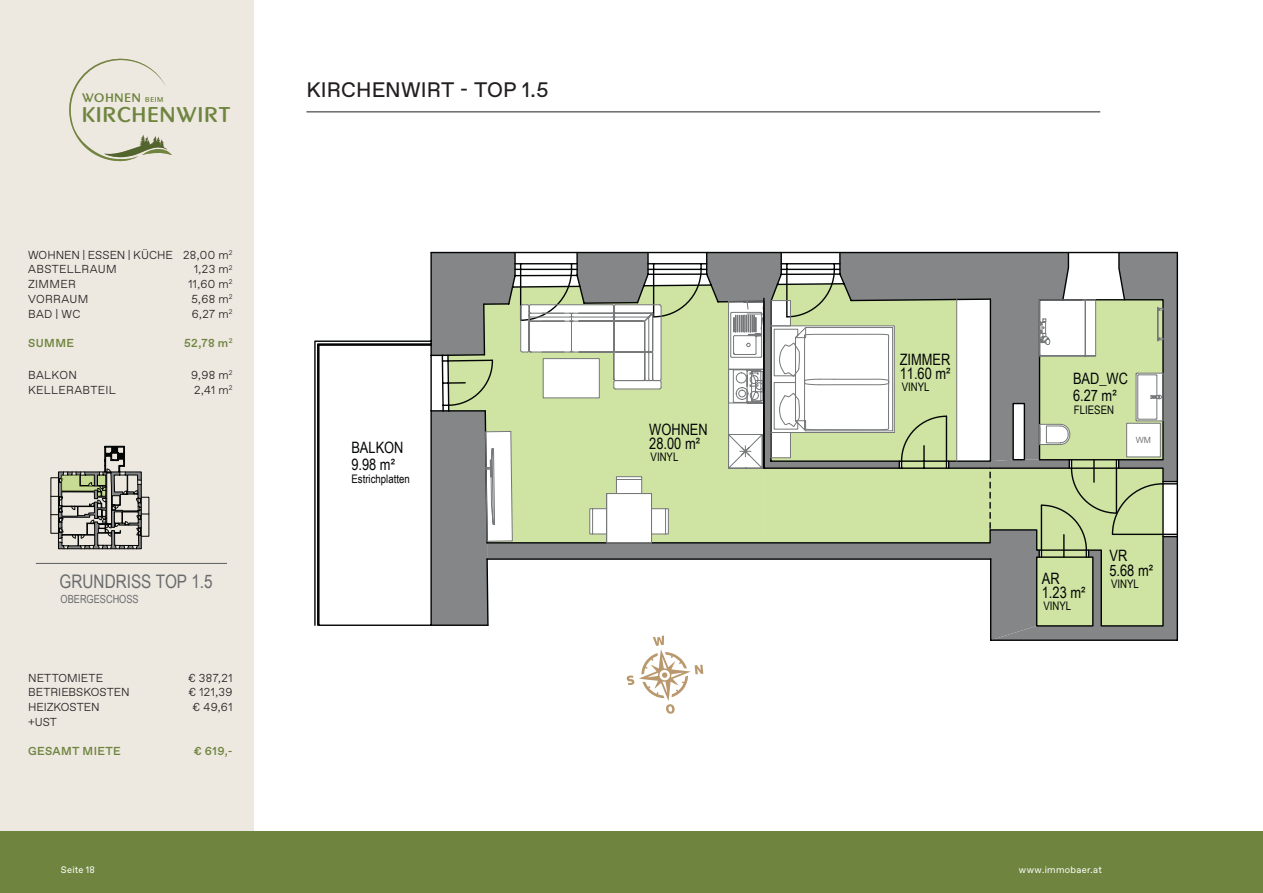
<style>
.page{position:relative;width:1263px;height:893px;background:#fff}
.page>*{position:absolute;margin:0;border:0;box-sizing:border-box;transform-origin:0 0}
.t1{font:500 22.35px "Pinot Grigio Modern";letter-spacing:.05em;color:#6f853f}
.t2{font:21px "Favorit Pro";letter-spacing:.005em;color:#231f20}
.t3{font:18.6px "Arial Narrow";color:#696b6d}
.t4{font:15.75px "Arial Narrow";color:#030505}
.t5{font:500 12.9px "Pinot Grigio Modern";letter-spacing:.07em;color:#6f853f}
.t6{font:11.7px "Arial Narrow";color:#030505}
.t7{font:300 11.55px/14.7px "Favorit Pro";letter-spacing:.02em;color:#231f20}
.t8{font:300 11.55px/14.7px "Favorit Pro";color:#231f20}
.t9{font:500 11.55px "Favorit Pro";letter-spacing:.03em;color:#6f853f}
.t10{font:11.25px "Arial Narrow";color:#696b6d}
.t11{font:9.45px "Favorit Pro";letter-spacing:.035em;color:#fff}
.t12{font:8.55px "Arial";color:#767879}
.s1{font-size:7.5px}
</style>
<div class="page">
<div style="left:0;top:0;width:254px;height:831px;background:#ede8e0"></div>
<div style="left:0;top:831px;width:1263px;height:62px;background:#6f853f"></div>
<hr style="left:306px;top:112px;width:794px;height:1px;background:#231f20">
<svg style="left:69px;top:58px;width:103px;height:104px"></svg>
<svg style="left:314px;top:251px;width:865px;height:376px"></svg>
<hr style="left:431px;top:252px;width:746px;height:1px;background:#030505">
<svg style="left:50px;top:445px;width:100px;height:104px"></svg>
<hr style="left:36px;top:651px;width:191px;height:1px;background:#5b5d5f">
<hr style="left:36px;top:563px;width:191px;height:1px;background:#5b5d5f">
<svg style="left:431px;top:253px;width:746px;height:461px"></svg>
<p class="t5" style="left:82px;top:91px;width:83px">WOHNEN <span class="s1">BEIM</span></p>
<h1 class="t1" style="left:82px;top:104px;width:150px">KIRCHENWIRT</h1>
<p class="t7" style="left:28px;top:247px;width:146px">WOHNEN | ESSEN | KÜCHE<br>ABSTELLRAUM<br>ZIMMER<br>VORRAUM<br>BAD | WC</p>
<p class="t9" style="left:28px;top:335px;width:47px">SUMME</p>
<p class="t7" style="left:28px;top:368px;width:89px">BALKON<br>KELLERABTEIL</p>
<p class="t7" style="left:183px;top:247px;width:51px;text-align:right">28,00 m<sup>2<br></sup>1,23 m<sup>2<br></sup>11,60 m<sup>2<br></sup>5,68 m<sup>2<br></sup>6,27 m<sup>2</sup></p>
<p class="t9" style="left:184px;top:335px;width:50px">52,78 m<sup>2</sup></p>
<p class="t7" style="left:191px;top:367px;width:43px">9,98 m<sup>2<br></sup>2,41 m<sup>2</sup></p>
<h3 class="t3" style="left:60px;top:567px;width:155px">GRUNDRISS TOP 1.5</h3>
<p class="t10" style="left:61px;top:591px;width:80px">OBERGESCHOSS</p>
<p class="t8" style="left:28px;top:670px;width:103px">NETTOMIETE<br>BETRIEBSKOSTEN<br>HEIZKOSTEN +UST</p>
<p class="t9" style="left:28px;top:743px;width:94px">GESAMT MIETE</p>
<p class="t7" style="left:188px;top:670px;width:46px;text-align:center">€ 387,21 € 121,39 € 49,61</p>
<p class="t9" style="left:194px;top:743px;width:40px">€ 619,-</p>
<h2 class="t2" style="left:306px;top:76px;width:244px">KIRCHENWIRT - TOP 1.5</h2>
<h3 class="t4" style="left:351px;top:436px;width:54px">BALKON</h3>
<h3 class="t4" style="left:351px;top:453px;width:45px">9.98 m²</h3>
<p class="t6" style="left:351px;top:470px;width:60px">Estrichplatten</p>
<h3 class="t4" style="left:649px;top:417px;width:60px">WOHNEN</h3>
<h3 class="t4" style="left:649px;top:432px;width:52px">28.00 m²</h3>
<p class="t6" style="left:650px;top:449px;width:29px">VINYL</p>
<h3 class="t4" style="left:900px;top:348px;width:52px">ZIMMER</h3>
<p class="t6" style="left:902px;top:379px;width:29px">VINYL</p>
<h3 class="t4" style="left:900px;top:362px;width:52px">11.60 m²</h3>
<h3 class="t4" style="left:1073px;top:367px;width:56px">BAD_WC</h3>
<p class="t6" style="left:1074px;top:401px;width:42px">FLIESEN</p>
<h3 class="t4" style="left:1073px;top:384px;width:45px">6.27 m²</h3>
<p class="t12" style="left:1136px;top:434px;width:17px">WM</p>
<h3 class="t4" style="left:1042px;top:567px;width:19px">AR</h3>
<h3 class="t4" style="left:1042px;top:581px;width:45px">1.23 m²</h3>
<p class="t6" style="left:1043px;top:598px;width:29px">VINYL</p>
<h3 class="t4" style="left:1109px;top:544px;width:19px">VR</h3>
<p class="t6" style="left:1111px;top:575px;width:29px">VINYL</p>
<h3 class="t4" style="left:1109px;top:559px;width:45px">5.68 m²</h3>
<p class="t11" style="left:61px;top:863px;width:36px">Seite 18</p>
<p class="t11" style="left:1019px;top:863px;width:85px">www.immobaer.at</p>
</div>
